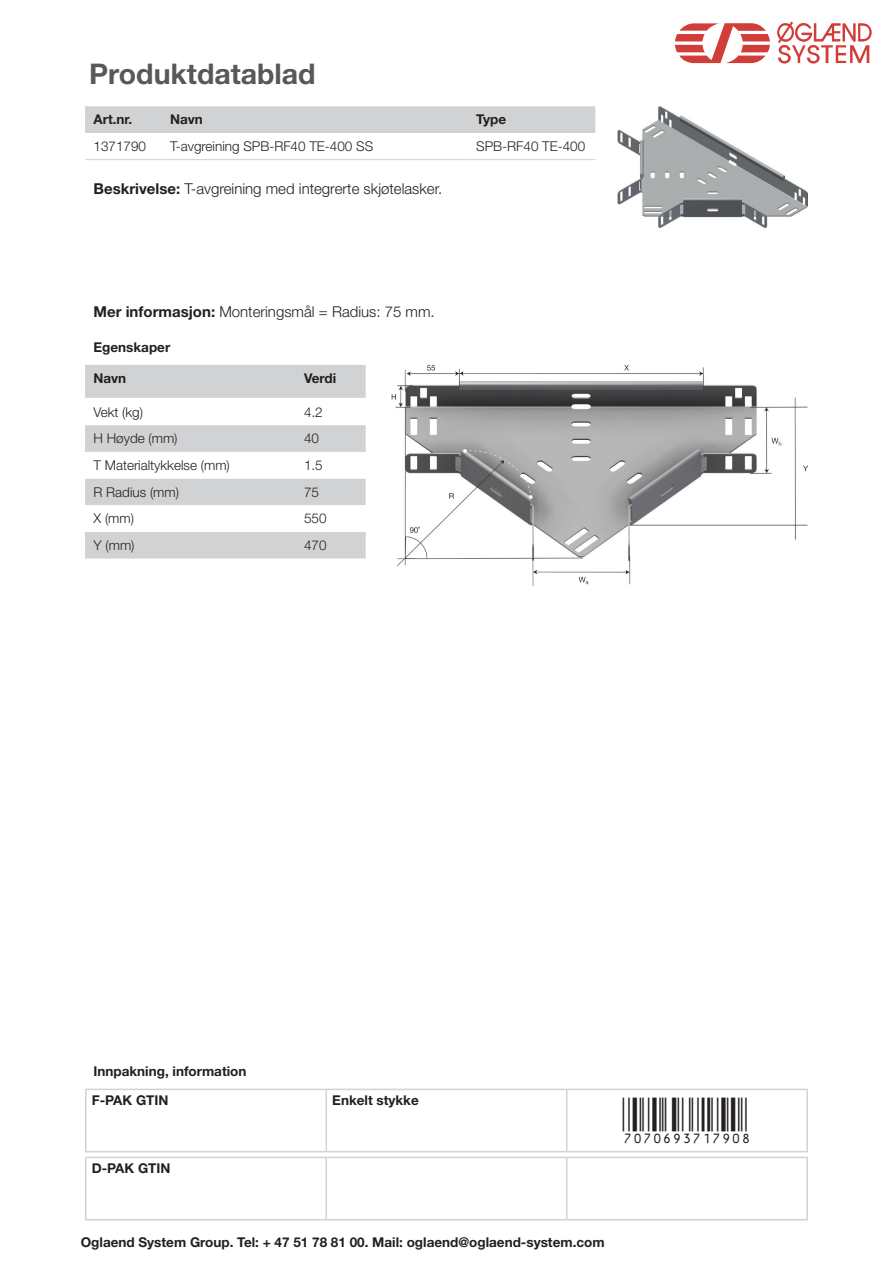
<style>
.page{position:relative;width:893px;height:1263px;background:#fff}
.page>*{position:absolute;margin:0;border:0;box-sizing:border-box;transform-origin:0 0}
.t1{font:45px "Viisas EAN Matala";color:#231f20}
.t2{font:700 28.5px "Helvetica Neue LT Std";color:#57585a}
.t3{font:300 15px "Helvetica Neue LT Std";color:#231f20}
.t4{font:700 13.5px/29.1px "Helvetica Neue LT Std";color:#231f20}
.t5{font:300 13.5px "Helvetica Neue LT Std";color:#231f20}
.s1{font-weight:700}
</style>
<div class="page">
<svg style="left:675px;top:23px;width:95px;height:40px"></svg>
<svg style="left:777px;top:21px;width:95px;height:43px"></svg>
<div style="left:85px;top:106px;width:510px;height:27px;background:#d1d2d4"></div>
<hr style="left:85px;top:159px;width:77px;height:1px;background:#d1d2d4">
<hr style="left:162px;top:159px;width:306px;height:1px;background:#d1d2d4">
<hr style="left:468px;top:159px;width:127px;height:1px;background:#d1d2d4">
<img style="left:617px;top:107px;width:191px;height:121px">
<img style="left:391px;top:365px;width:416px;height:221px">
<div style="left:85px;top:365px;width:281px;height:33px;background:#d1d2d4"></div>
<svg style="left:85px;top:425px;width:281px;height:133px"></svg>
<hr style="left:85px;top:1089px;width:241px;height:1px;background:#d1d2d4">
<hr style="left:85px;top:1090px;width:2px;height:61px;background:#d1d2d4">
<hr style="left:326px;top:1089px;width:241px;height:1px;background:#d1d2d4">
<hr style="left:325px;top:1090px;width:2px;height:61px;background:#d1d2d4">
<hr style="left:567px;top:1089px;width:241px;height:1px;background:#d1d2d4">
<hr style="left:566px;top:1090px;width:1px;height:61px;background:#d1d2d4">
<hr style="left:806px;top:1090px;width:2px;height:61px;background:#d1d2d4">
<hr style="left:85px;top:1151px;width:241px;height:1px;background:#d1d2d4">
<hr style="left:326px;top:1151px;width:241px;height:1px;background:#d1d2d4">
<hr style="left:567px;top:1151px;width:241px;height:1px;background:#d1d2d4">
<hr style="left:85px;top:1157px;width:241px;height:1px;background:#d1d2d4">
<hr style="left:85px;top:1158px;width:2px;height:61px;background:#d1d2d4">
<hr style="left:326px;top:1157px;width:241px;height:1px;background:#d1d2d4">
<hr style="left:325px;top:1158px;width:2px;height:61px;background:#d1d2d4">
<hr style="left:567px;top:1157px;width:241px;height:1px;background:#d1d2d4">
<hr style="left:566px;top:1158px;width:1px;height:61px;background:#d1d2d4">
<hr style="left:806px;top:1158px;width:2px;height:61px;background:#d1d2d4">
<hr style="left:85px;top:1219px;width:241px;height:1px;background:#d1d2d4">
<hr style="left:326px;top:1219px;width:241px;height:1px;background:#d1d2d4">
<hr style="left:567px;top:1219px;width:241px;height:1px;background:#d1d2d4">
<h2 class="t2" style="left:89px;top:56px;width:228px">Produktdatablad</h2>
<p class="t4" style="left:94px;top:105px;width:40px">Art.nr.</p>
<p class="t4" style="left:170px;top:105px;width:34px">Navn</p>
<p class="t4" style="left:476px;top:105px;width:32px">Type</p>
<p class="t5" style="left:94px;top:138px;width:54px">1371790</p>
<p class="t5" style="left:170px;top:138px;width:205px">T-avgreining SPB-RF40 TE-400 SS</p>
<p class="t5" style="left:476px;top:138px;width:111px">SPB-RF40 TE-400</p>
<p class="t3" style="left:94px;top:179px;width:350px"><span class="s1">Beskrivelse:</span> T-avgreining med integrerte skjøtelasker.</p>
<p class="t3" style="left:94px;top:302px;width:343px"><span class="s1">Mer informasjon:</span> Monteringsmål = Radius: 75 mm.</p>
<p class="t4" style="left:94px;top:332px;width:78px">Egenskaper</p>
<p class="t4" style="left:94px;top:363px;width:34px">Navn</p>
<p class="t4" style="left:304px;top:363px;width:34px">Verdi</p>
<p class="t5" style="left:94px;top:404px;width:51px">Vekt (kg)</p>
<p class="t5" style="left:304px;top:404px;width:20px">4.2</p>
<p class="t5" style="left:94px;top:430px;width:86px">H Høyde (mm)</p>
<p class="t5" style="left:304px;top:430px;width:17px">40</p>
<p class="t5" style="left:94px;top:457px;width:138px">T Materialtykkelse (mm)</p>
<p class="t5" style="left:304px;top:457px;width:20px">1.5</p>
<p class="t5" style="left:94px;top:484px;width:87px">R Radius (mm)</p>
<p class="t5" style="left:304px;top:484px;width:17px">75</p>
<p class="t5" style="left:94px;top:510px;width:42px">X (mm)</p>
<p class="t5" style="left:304px;top:510px;width:24px">550</p>
<p class="t5" style="left:94px;top:537px;width:42px">Y (mm)</p>
<p class="t5" style="left:304px;top:537px;width:24px">470</p>
<p class="t4" style="left:92px;top:1056px;width:156px">Innpakning, information<br>F-PAK GTIN</p>
<p class="t4" style="left:92px;top:1153px;width:80px">D-PAK GTIN</p>
<p class="t4" style="left:332px;top:1085px;width:88px">Enkelt stykke</p>
<h1 class="t1" style="left:623px;top:1097px;width:130px">7070693717908</h1>
<p class="t4" style="left:81px;top:1227px;width:525px">Oglaend System Group. Tel: + 47 51 78 81 00. Mail: oglaend@oglaend-system.com</p>
</div>
